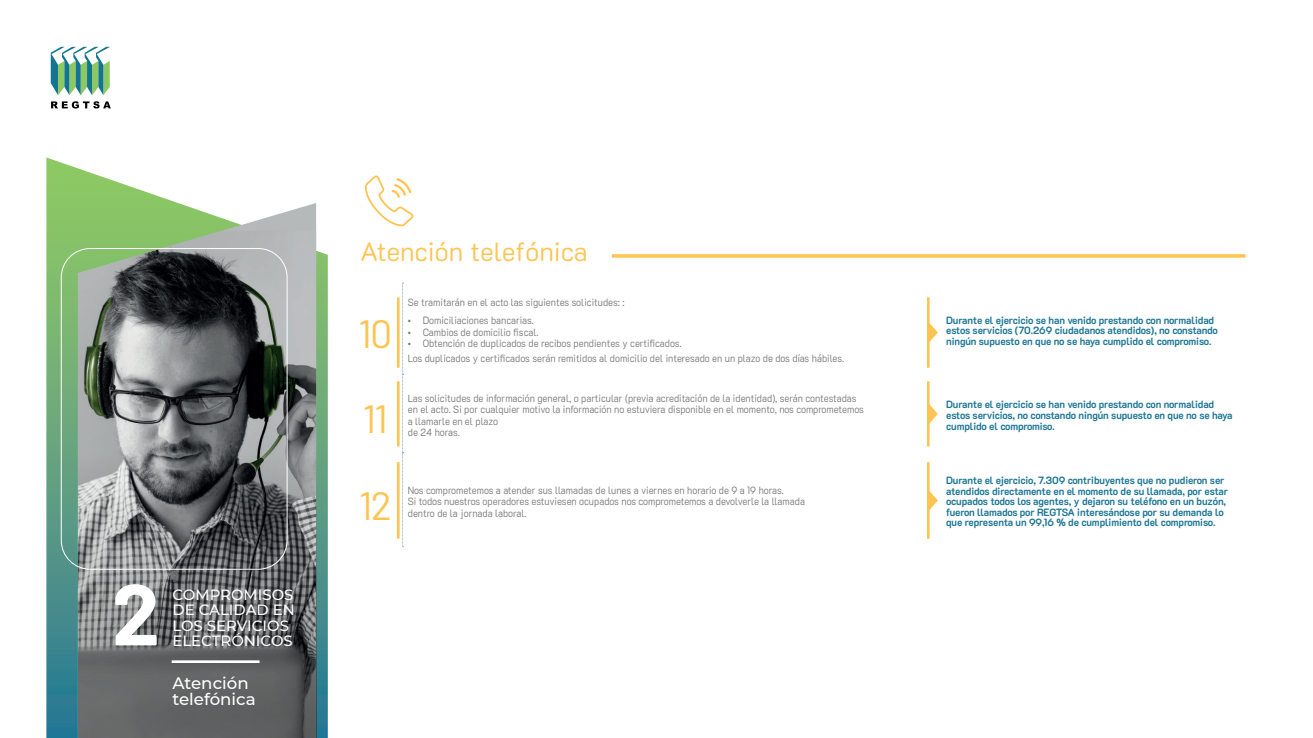
<style>
.page{position:relative;width:1313px;height:738px;background:#fff}
.page>*{position:absolute;margin:0;border:0;box-sizing:border-box;transform-origin:0 0}
.t1{font:700 86.36px "Barlow";color:#fff}
.t2{font:39.38px "Barlow";color:#fec451}
.t3{font:300 26.25px "K2 D";color:#fec451}
.t4{font:500 16.62px/15.5px "Montserrat";color:#fff}
.t5{font:500 14.88px/15.5px "Montserrat";color:#fff;text-align:justify}
.t6{font:300 10.5px/11.4px "K2 D";color:#78797b;scale:.9 1}
.t7{font:700 10.5px/10.5px "K2 D";letter-spacing:-.01em;color:#1c7695;scale:.95 1}
</style>
<div class="page">
<svg style="left:46px;top:157px;width:282px;height:581px"></svg>
<svg style="left:78px;top:203px;width:238px;height:28px;fill:#8ac567"></svg>
<img style="left:78px;top:231px;width:238px;height:169px">
<svg style="left:78px;top:400px;width:238px;height:338px;background:#6c6f70"></svg>
<svg style="left:51px;top:47px;width:59px;height:48px"></svg>
<svg style="left:51px;top:101px;width:60px;height:7px"></svg>
<hr style="left:172px;top:660px;width:87px;height:3px;background:#fff">
<hr style="left:397px;top:297px;width:2px;height:71px;background:#fec451">
<hr style="left:927px;top:297px;width:2px;height:71px;background:#fec451">
<hr style="left:397px;top:381px;width:2px;height:65px;background:#fec451">
<hr style="left:927px;top:381px;width:2px;height:65px;background:#fec451">
<hr style="left:397px;top:462px;width:2px;height:76px;background:#fec451">
<hr style="left:927px;top:462px;width:2px;height:76px;background:#fec451">
<svg style="left:929px;top:322px;width:8px;height:20px"></svg>
<svg style="left:929px;top:404px;width:8px;height:20px"></svg>
<svg style="left:929px;top:490px;width:8px;height:20px"></svg>
<div style="left:61px;top:248px;width:226px;height:321px;border:1px solid #fff;border-radius:29px"></div>
<svg style="left:402px;top:283px;width:1px;height:264px"></svg>
<svg style="left:365px;top:175px;width:48px;height:51px"></svg>
<svg style="left:612px;top:254px;width:633px;height:4px;background:#fecb66"></svg>
<h1 class="t1" style="left:112px;top:560px;width:50px">2</h1>
<h3 class="t5" style="left:172px;top:586px;width:124px">COMPROMISOS DE CALIDAD EN LOS SERVICIOS</h3>
<h3 class="t5" style="left:172px;top:632px;width:122px">ELECTRÓNICOS</h3>
<h3 class="t4" style="left:172px;top:674px;width:85px">Atención telefónica</h3>
<h3 class="t3" style="left:360px;top:237px;width:229px">Atención telefónica</h3>
<h2 class="t2" style="left:358px;top:309px;width:35px">10</h2>
<p class="t6" style="left:408px;top:296px;width:242px">Se tramitarán en el acto las siguientes solicitudes: :</p>
<p class="t6" style="left:408px;top:315px;width:142px">• Domiciliaciones bancarias.</p>
<p class="t6" style="left:408px;top:326px;width:147px">• Cambios de domicilio fiscal.</p>
<p class="t6" style="left:408px;top:336px;width:486px;line-height:15.1px">• Obtención de duplicados de recibos pendientes y certificados.<br>Los duplicados y certificados serán remitidos al domicilio del interesado en un plazo de dos días hábiles.</p>
<p class="t7" style="left:946px;top:314px;width:288px">Durante el ejercicio se han venido prestando con normalidad estos servicios (70.269 ciudadanos atendidos), no constando ningún supuesto en que no se haya cumplido el compromiso.</p>
<h2 class="t2" style="left:363px;top:394px;width:27px">11</h2>
<p class="t6" style="left:408px;top:392px;width:508px">Las solicitudes de información general, o particular (previa acreditación de la identidad), serán contestadas en el acto. Si por cualquier motivo la información no estuviera disponible en el momento, nos comprometemos a llamarle en el plazo<br>de 24 horas.</p>
<p class="t7" style="left:946px;top:399px;width:303px">Durante el ejercicio se han venido prestando con normalidad estos servicios, no constando ningún supuesto en que no se haya cumplido el compromiso.</p>
<h2 class="t2" style="left:359px;top:481px;width:34px">12</h2>
<p class="t6" style="left:408px;top:484px;width:443px">Nos comprometemos a atender sus llamadas de lunes a viernes en horario de 9 a 19 horas.<br>Si todos nuestros operadores estuviesen ocupados nos comprometemos a devolverle la llamada dentro de la jornada laboral.</p>
<p class="t7" style="left:946px;top:475px;width:298px">Durante el ejercicio, 7.309 contribuyentes que no pudieron ser atendidos directamente en el momento de su llamada, por estar ocupados todos los agentes, y dejaron su teléfono en un buzón, fueron llamados por REGTSA interesándose por su demanda lo que representa un 99,16 % de cumplimiento del compromiso.</p>
</div>
